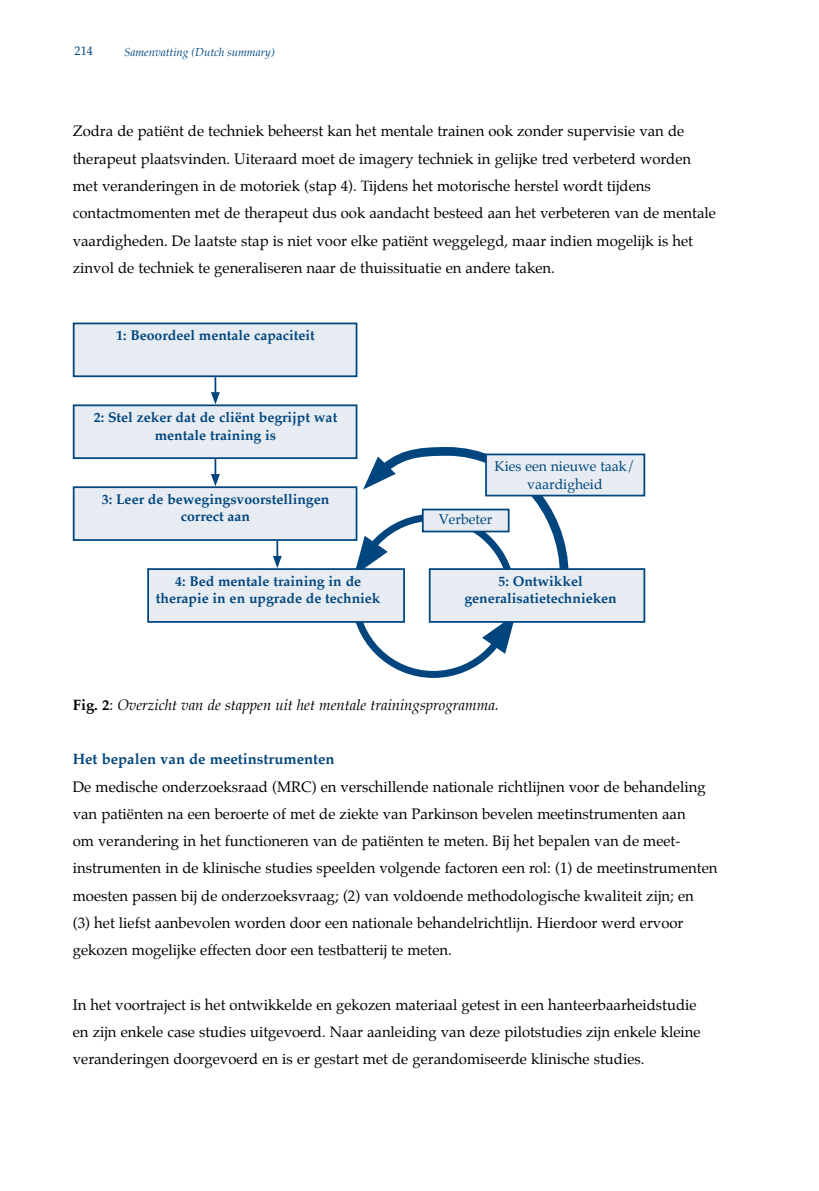
<style>
.page{position:relative;width:819px;height:1191px;background:#fff}
.page>*{position:absolute;margin:0;border:0;box-sizing:border-box;transform-origin:0 0}
.t1{font:14.88px/27.3px "Palatino";color:#000}
.t2{font:italic 14.88px "Palatino";color:#000}
.t3{font:700 14px/17.5px "Palatino";color:#00457d;text-align:center}
.t4{font:14px/17.5px "Palatino";color:#00457d;text-align:center}
.t5{font:12.25px "Palatino";color:#00457d}
.t6{font:italic 11.38px "Palatino";color:#00457d}
.s1{font-weight:700;font-style:normal}
.s2{font-style:normal}
.s3{font-weight:700;color:#00457d}
</style>
<div class="page">
<svg style="left:356px;top:442px;width:217px;height:143px"></svg>
<svg style="left:482px;top:623px;width:32px;height:31px"></svg>
<div style="left:74px;top:323px;width:282px;height:53px;background:#e6ecf2"></div>
<div style="left:73px;top:322px;width:284px;height:55px;border:2px solid #00457d"></div>
<div style="left:74px;top:405px;width:282px;height:53px;background:#e6ecf2"></div>
<div style="left:73px;top:404px;width:284px;height:55px;border:2px solid #00457d"></div>
<div style="left:74px;top:487px;width:282px;height:53px;background:#e6ecf2"></div>
<div style="left:73px;top:486px;width:284px;height:55px;border:2px solid #00457d"></div>
<div style="left:148px;top:569px;width:256px;height:53px;background:#e6ecf2"></div>
<div style="left:147px;top:568px;width:258px;height:55px;border:2px solid #00457d"></div>
<div style="left:429px;top:569px;width:215px;height:53px;background:#e6ecf2"></div>
<div style="left:429px;top:568px;width:216px;height:55px;border:2px solid #00457d"></div>
<div style="left:423px;top:509px;width:85px;height:22px;background:#e6ecf2"></div>
<div style="left:422px;top:508px;width:87px;height:24px;border:2px solid #00457d"></div>
<svg style="left:211px;top:377px;width:9px;height:27px"></svg>
<svg style="left:211px;top:459px;width:9px;height:27px"></svg>
<svg style="left:273px;top:541px;width:9px;height:27px"></svg>
<div style="left:486px;top:454px;width:158px;height:41px;background:#e6ecf2"></div>
<div style="left:485px;top:453px;width:160px;height:43px;border:2px solid #00457d"></div>
<p class="t5" style="left:74px;top:40px;width:20px">214</p>
<p class="t6" style="left:124px;top:43px;width:152px">Samenvatting (Dutch summary)</p>
<p class="t1" style="left:73px;top:118px;width:644px">Zodra de patiënt de techniek beheerst kan het mentale trainen ook zonder supervisie van de therapeut plaatsvinden. Uiteraard moet de imagery techniek in gelijke tred verbeterd worden met veranderingen in de motoriek (stap 4). Tijdens het motorische herstel wordt tijdens contactmomenten met de therapeut dus ook aandacht besteed aan het verbeteren van de mentale vaardigheden. De laatste stap is niet voor elke patiënt weggelegd, maar indien mogelijk is het zinvol de techniek te generaliseren naar de thuissituatie en andere taken.</p>
<p class="t3" style="left:116px;top:326px;width:200px">1: Beoordeel mentale capaciteit</p>
<p class="t3" style="left:94px;top:408px;width:245px">2: Stel zeker dat de cliënt begrijpt wat mentale training is</p>
<p class="t3" style="left:102px;top:490px;width:229px">3: Leer de bewegingsvoorstellingen correct aan</p>
<p class="t4" style="left:494px;top:457px;width:142px">Kies een nieuwe taak/ vaardigheid</p>
<p class="t4" style="left:438px;top:510px;width:55px">Verbeter</p>
<p class="t3" style="left:156px;top:572px;width:226px">4: Bed mentale training in de therapie in en upgrade de techniek</p>
<p class="t3" style="left:464px;top:572px;width:154px">5: Ontwikkel generalisatietechnieken</p>
<p class="t2" style="left:73px;top:692px;width:427px"><span class="s1">Fig. 2</span><span class="s2">:</span> Overzicht van de stappen uit het mentale trainingsprogramma.</p>
<p class="t1" style="left:73px;top:745px;width:646px"><span class="s3">Het bepalen van de meetinstrumenten<br></span>De medische onderzoeksraad (MRC) en verschillende nationale richtlijnen voor de behandeling van patiënten na een beroerte of met de ziekte van Parkinson bevelen meetinstrumenten aan<br>om verandering in het functioneren van de patiënten te meten. Bij het bepalen van de meet&shy;instrumenten in de klinische studies speelden volgende factoren een rol: (1) de meetinstrumenten moesten passen bij de onderzoeksvraag; (2) van voldoende methodologische kwaliteit zijn; en<br>(3) het liefst aanbevolen worden door een nationale behandelrichtlijn. Hierdoor werd ervoor gekozen mogelijke effecten door een testbatterij te meten.</p>
<p class="t1" style="left:73px;top:991px;width:629px">In het voortraject is het ontwikkelde en gekozen materiaal getest in een hanteerbaarheidstudie en zijn enkele case studies uitgevoerd. Naar aanleiding van deze pilotstudies zijn enkele kleine veranderingen doorgevoerd en is er gestart met de gerandomiseerde klinische studies.</p>
</div>
